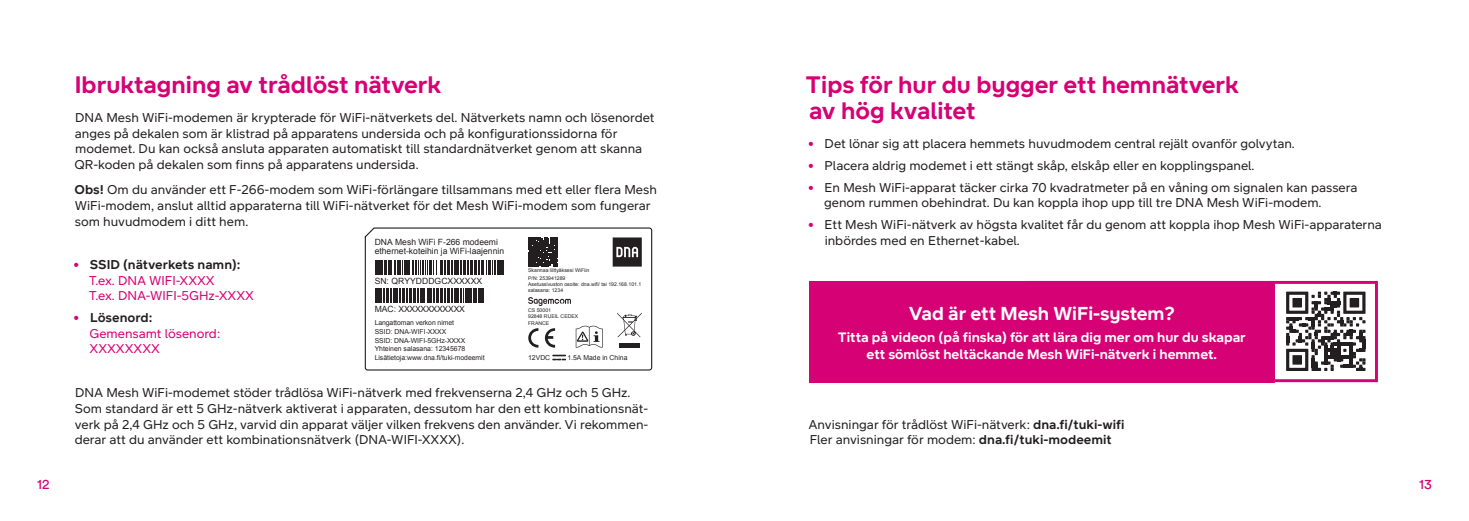
<style>
.page{position:relative;width:1469px;height:521px;background:#fff}
.page>*{position:absolute;margin:0;border:0;box-sizing:border-box;transform-origin:0 0}
.t1{font:700 24.5px/26.2px "DNA Heading";color:#d60175}
.t2{font:700 19.25px "DNA Heading";color:#fff}
.t3{font:700 14px/16.8px "DNA Heading";color:#fff;text-align:center}
.t4{font:14px "Circular Std";color:#d60175}
.t5{font:13.12px/15.8px "DNA Text";color:#231f20}
.t6{font:13.12px/15.8px "DNA Text";color:#d60175}
.t7{font:8.58px/9.1px "Arial";color:#231f20}
.t8{font:8.58px "Arial";letter-spacing:-.025em;color:#231f20}
.t9{font:6.83px "Arial";letter-spacing:-.005em;color:#231f20}
.t10{font:5.08px/6.6px "Arial";letter-spacing:.005em;color:#231f20}
.s1{font-weight:700}
.s2{font-family:"DNA Heading";font-weight:600}
.s3{font-weight:700;color:#231f20}
.s4{font-family:"DNA Heading";font-weight:600;color:#d60175}
</style>
<div class="page">
<svg style="left:364px;top:227px;width:289px;height:144px"></svg>
<svg style="left:375px;top:260px;width:129px;height:14px"></svg>
<svg style="left:375px;top:288px;width:109px;height:15px"></svg>
<div style="left:619px;top:343px;width:20px;height:5px;background:#231f20"></div>
<svg style="left:617px;top:313px;width:25px;height:24px"></svg>
<svg style="left:575px;top:326px;width:27px;height:22px"></svg>
<svg style="left:553px;top:355px;width:12px;height:5px"></svg>
<svg style="left:612px;top:237px;width:30px;height:30px"></svg>
<svg style="left:528px;top:297px;width:43px;height:9px"></svg>
<svg style="left:528px;top:237px;width:29px;height:30px"></svg>
<svg style="left:528px;top:328px;width:10px;height:20px"></svg>
<svg style="left:545px;top:328px;width:10px;height:20px"></svg>
<svg style="left:1286px;top:292px;width:79px;height:79px"></svg>
<div style="left:1025px;top:281px;width:352px;height:101px;border:3px solid #d60175"></div>
<div style="left:809px;top:281px;width:465px;height:101px;background:#d60175"></div>
<h1 class="t1" style="left:75px;top:71px;width:368px">Ibruktagning av trådlöst nätverk</h1>
<p class="t5" style="left:75px;top:109px;width:581px">DNA Mesh WiFi-modemen är krypterade för WiFi-nätverkets del. Nätverkets namn och lösenordet anges på dekalen som är klistrad på apparatens undersida och på konfigurationssidorna för modemet. Du kan också ansluta apparaten automatiskt till standardnätverket genom att skanna QR-koden på dekalen som finns på apparatens undersida.</p>
<p class="t5" style="left:75px;top:182px;width:584px"><span class="s1">Obs!</span> Om du använder ett F-266-modem som WiFi-förlängare tillsammans med ett eller flera Mesh<br>WiFi-modem, anslut alltid apparaterna till WiFi-nätverket för det Mesh WiFi-modem som fungerar som huvudmodem i ditt hem.</p>
<p class="t6" style="left:89px;top:256px;width:167px;text-indent:-15px"><span class="s2">•</span> <span class="s3">SSID (nätverkets namn):<br></span>T.ex. DNA WIFI-XXXX<br>T.ex. DNA-WIFI-5GHz-XXXX</p>
<p class="t6" style="left:89px;top:309px;width:132px;text-indent:-16px"><span class="s2">•</span> <span class="s3">Lösenord:<br></span>Gemensamt lösenord:<br>XXXXXXXX</p>
<p class="t5" style="left:75px;top:385px;width:575px">DNA Mesh WiFi-modemet stöder trådlösa WiFi-nätverk med frekvenserna 2,4 GHz och 5 GHz.<br>Som standard är ett 5 GHz-nätverk aktiverat i apparaten, dessutom har den ett kombinationsnät&shy;verk på 2,4 GHz och 5 GHz, varvid din apparat väljer vilken frekvens den använder. Vi rekommen&shy;derar att du använder ett kombinationsnätverk (DNA-WIFI-XXXX).</p>
<p class="t7" style="left:375px;top:237px;width:131px">DNA Mesh WiFi F-266 modeemi ethernet-koteihin ja WiFi-laajennin</p>
<p class="t7" style="left:375px;top:277px;width:109px">SN: QRYYDDDGCXXXXXX</p>
<p class="t8" style="left:375px;top:304px;width:92px">MAC: XXXXXXXXXXXX</p>
<p class="t10" style="left:528px;top:267px;width:63px">Skannaa liittyäksesi WiFiin</p>
<p class="t10" style="left:528px;top:281px;width:115px;line-height:5.6px">Asetussivuston osoite: dna.wifi/ tai 192.168.101.1 salasana: 1234</p>
<p class="t10" style="left:528px;top:307px;width:52px">CS 50001<br>92848 RUEIL CEDEX<br>FRANCE</p>
<p class="t10" style="left:528px;top:275px;width:39px">P/N: 253941289</p>
<p class="t9" style="left:375px;top:318px;width:81px">Langattoman verkon nimet</p>
<p class="t9" style="left:375px;top:327px;width:73px">SSID: DNA-WIFI-XXXX</p>
<p class="t9" style="left:375px;top:353px;width:111px">Lisätietoja:www.dna.fi/tuki-modeemit</p>
<p class="t9" style="left:375px;top:336px;width:92px">SSID: DNA-WIFI-5GHz-XXXX</p>
<p class="t9" style="left:375px;top:344px;width:92px">Yhteinen salasana: 12345678</p>
<p class="t9" style="left:528px;top:353px;width:24px">12VDC</p>
<p class="t9" style="left:567px;top:353px;width:62px">1.5A Made in China</p>
<h1 class="t1" style="left:805px;top:71px;width:435px">Tips för hur du bygger ett hemnätverk av hög kvalitet</h1>
<p class="t5" style="left:808px;top:136px;width:488px"><span class="s4">•</span> Det lönar sig att placera hemmets huvudmodem central rejält ovanför golvytan.</p>
<p class="t5" style="left:808px;top:157px;width:448px"><span class="s4">•</span> Placera aldrig modemet i ett stängt skåp, elskåp eller en kopplingspanel.</p>
<p class="t5" style="left:824px;top:179px;width:535px;text-indent:-16px"><span class="s4">•</span> En Mesh WiFi-apparat täcker cirka 70 kvadratmeter på en våning om signalen kan passera genom rummen obehindrat. Du kan koppla ihop upp till tre DNA Mesh WiFi-modem.</p>
<p class="t5" style="left:824px;top:216px;width:558px;text-indent:-16px"><span class="s4">•</span> Ett Mesh WiFi-nätverk av högsta kvalitet får du genom att koppla ihop Mesh WiFi-apparaterna inbördes med en Ethernet-kabel.</p>
<h2 class="t2" style="left:908px;top:302px;width:267px">Vad är ett Mesh WiFi-system?</h2>
<p class="t3" style="left:838px;top:329px;width:409px">Titta på videon (på finska) för att lära dig mer om hur du skapar ett sömlöst heltäckande Mesh WiFi-nätverk i hemmet.</p>
<p class="t5" style="left:808px;top:416px;width:317px">Anvisningar för trådlöst WiFi-nätverk: <span class="s1">dna.fi/tuki-wifi<br></span>Fler anvisningar för modem: <span class="s1">dna.fi/tuki-modeemit</span></p>
<p class="t4" style="left:37px;top:476px;width:14px">12</p>
<p class="t4" style="left:1418px;top:476px;width:14px">13</p>
</div>
